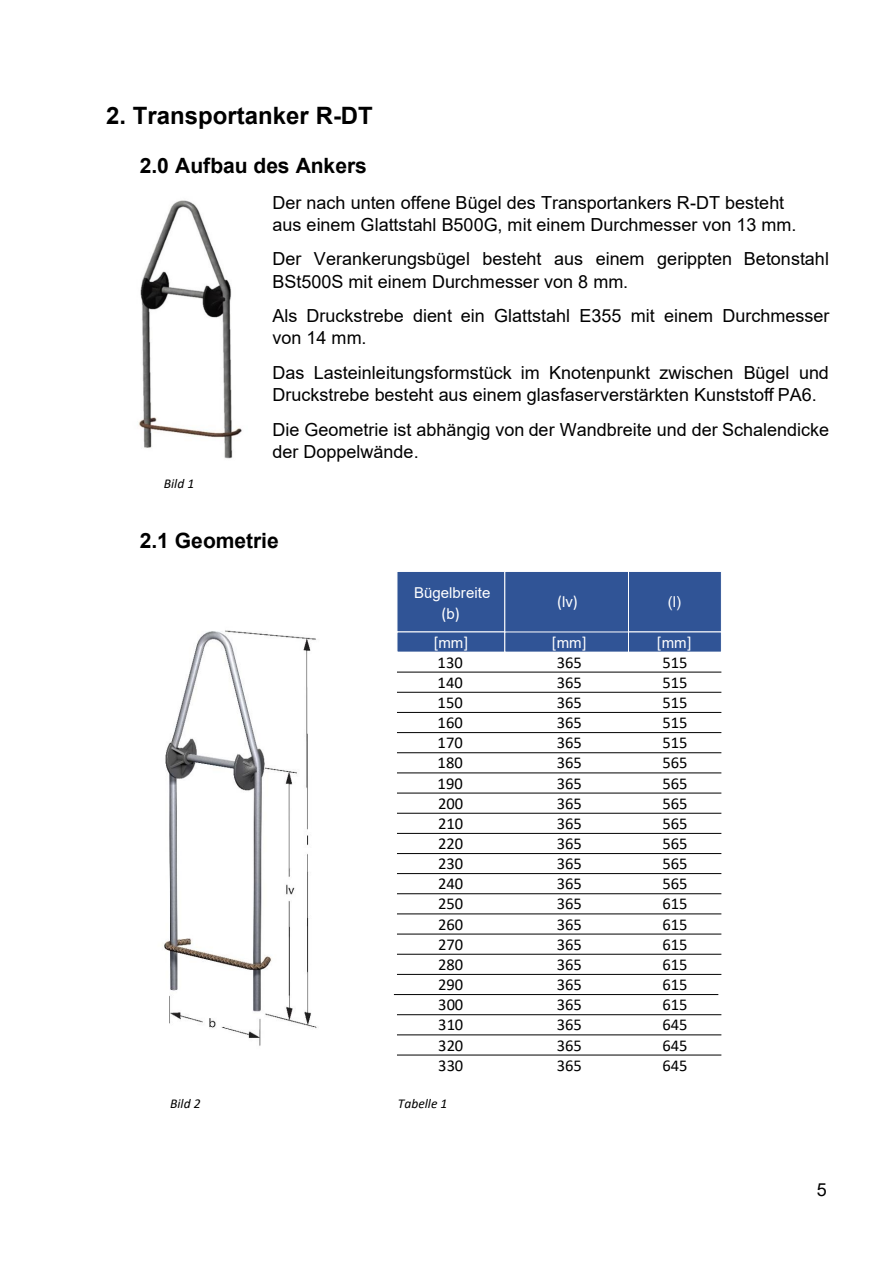
<style>
.page{position:relative;width:893px;height:1263px;background:#fff}
.page>*{position:absolute;margin:0;border:0;box-sizing:border-box;transform-origin:0 0}
.t1{font:700 24px "Arial";color:#000}
.t2{font:700 21px "Arial";color:#000}
.t3{font:18px/22.4px "Arial";color:#000}
.t4{font:16.5px "Calibri";color:#000}
.t5{font:16.5px "Calibri";color:#fff}
.t6{font:15px "Arial";color:#fff}
.t7{font:italic 13.5px "Calibri";color:#000}
.s1{font-family:"Arial";font-size:15px}
</style>
<div class="page">
<div style="left:397px;top:571px;width:108px;height:61px;background:#305496;border:1px solid #fff"></div>
<div style="left:505px;top:571px;width:124px;height:81px;background:#305496;border:1px solid #fff"></div>
<div style="left:628px;top:571px;width:94px;height:61px;background:#305496;border:1px solid #fff"></div>
<div style="left:397px;top:632px;width:108px;height:20px;background:#305496"></div>
<div style="left:505px;top:632px;width:124px;height:20px;background:#305496"></div>
<div style="left:628px;top:632px;width:94px;height:20px;background:#305496"></div>
<img style="left:138px;top:200px;width:104px;height:259px">
<img style="left:164px;top:630px;width:153px;height:416px">
<hr style="left:397px;top:672px;width:324px;height:1px;background:#000">
<hr style="left:397px;top:692px;width:324px;height:1px;background:#000">
<hr style="left:397px;top:712px;width:324px;height:1px;background:#000">
<hr style="left:397px;top:732px;width:324px;height:1px;background:#000">
<hr style="left:397px;top:752px;width:324px;height:1px;background:#000">
<hr style="left:397px;top:773px;width:324px;height:1px;background:#000">
<hr style="left:397px;top:793px;width:324px;height:1px;background:#000">
<hr style="left:397px;top:813px;width:324px;height:1px;background:#000">
<hr style="left:397px;top:833px;width:324px;height:1px;background:#000">
<hr style="left:397px;top:853px;width:324px;height:1px;background:#000">
<hr style="left:397px;top:873px;width:324px;height:1px;background:#000">
<hr style="left:397px;top:893px;width:324px;height:1px;background:#000">
<hr style="left:397px;top:914px;width:324px;height:1px;background:#000">
<hr style="left:397px;top:934px;width:324px;height:1px;background:#000">
<hr style="left:397px;top:954px;width:324px;height:1px;background:#000">
<hr style="left:397px;top:974px;width:324px;height:1px;background:#000">
<hr style="left:394px;top:994px;width:324px;height:1px;background:#000">
<hr style="left:397px;top:1014px;width:324px;height:1px;background:#000">
<hr style="left:397px;top:1035px;width:324px;height:1px;background:#000">
<hr style="left:397px;top:1055px;width:324px;height:1px;background:#000">
<h1 class="t1" style="left:106px;top:106px;width:268px">2. Transportanker R-DT</h1>
<p class="t2" style="left:140px;top:158px;width:229px">2.0 Aufbau des Ankers</p>
<p class="t3" style="left:272px;top:193px;width:526px">Der nach unten offene Bügel des Transportankers R-DT besteht aus einem Glattstahl B500G, mit einem Durchmesser von 13 mm.</p>
<p class="t3" style="left:272px;top:250px;width:558px">Der Verankerungsbügel besteht aus einem gerippten Betonstahl<br>BSt500S mit einem Durchmesser von 8 mm.</p>
<p class="t3" style="left:272px;top:306px;width:559px">Als Druckstrebe dient ein Glattstahl E355 mit einem Durchmesser von 14 mm.</p>
<p class="t3" style="left:272px;top:363px;width:558px">Das Lasteinleitungsformstück im Knotenpunkt zwischen Bügel und<br>Druckstrebe besteht aus einem glasfaserverstärkten Kunststoff PA6.</p>
<p class="t3" style="left:272px;top:420px;width:558px">Die Geometrie ist abhängig von der Wandbreite und der Schalendicke der Doppelwände.</p>
<p class="t7" style="left:164px;top:478px;width:32px">Bild 1</p>
<p class="t2" style="left:140px;top:533px;width:141px">2.1 Geometrie</p>
<p class="t6" style="left:414px;top:587px;width:78px">Bügelbreite</p>
<p class="t5" style="left:442px;top:606px;width:20px">(<span class="s1">b</span>)</p>
<p class="t5" style="left:557px;top:595px;width:22px">(<span class="s1">lv</span>)</p>
<p class="t6" style="left:668px;top:596px;width:15px">(l)</p>
<p class="t5" style="left:433px;top:635px;width:37px">[<span class="s1">mm</span>]</p>
<p class="t5" style="left:552px;top:635px;width:37px">[<span class="s1">mm</span>]</p>
<p class="t5" style="left:657px;top:635px;width:37px">[<span class="s1">mm</span>]</p>
<p class="t4" style="left:438px;top:655px;width:27px">130</p>
<p class="t4" style="left:557px;top:655px;width:27px">365</p>
<p class="t4" style="left:662px;top:655px;width:27px">515</p>
<p class="t4" style="left:438px;top:675px;width:27px">140</p>
<p class="t4" style="left:557px;top:675px;width:27px">365</p>
<p class="t4" style="left:662px;top:675px;width:27px">515</p>
<p class="t4" style="left:438px;top:695px;width:27px">150</p>
<p class="t4" style="left:557px;top:695px;width:27px">365</p>
<p class="t4" style="left:662px;top:695px;width:27px">515</p>
<p class="t4" style="left:438px;top:716px;width:27px">160</p>
<p class="t4" style="left:557px;top:716px;width:27px">365</p>
<p class="t4" style="left:662px;top:716px;width:27px">515</p>
<p class="t4" style="left:438px;top:736px;width:27px">170</p>
<p class="t4" style="left:557px;top:736px;width:27px">365</p>
<p class="t4" style="left:662px;top:736px;width:27px">515</p>
<p class="t4" style="left:438px;top:756px;width:27px">180</p>
<p class="t4" style="left:557px;top:756px;width:27px">365</p>
<p class="t4" style="left:662px;top:756px;width:27px">565</p>
<p class="t4" style="left:438px;top:776px;width:27px">190</p>
<p class="t4" style="left:557px;top:776px;width:27px">365</p>
<p class="t4" style="left:662px;top:776px;width:27px">565</p>
<p class="t4" style="left:438px;top:796px;width:27px">200</p>
<p class="t4" style="left:557px;top:796px;width:27px">365</p>
<p class="t4" style="left:662px;top:796px;width:27px">565</p>
<p class="t4" style="left:438px;top:816px;width:27px">210</p>
<p class="t4" style="left:557px;top:816px;width:27px">365</p>
<p class="t4" style="left:662px;top:816px;width:27px">565</p>
<p class="t4" style="left:438px;top:837px;width:27px">220</p>
<p class="t4" style="left:557px;top:837px;width:27px">365</p>
<p class="t4" style="left:662px;top:837px;width:27px">565</p>
<p class="t4" style="left:438px;top:857px;width:27px">230</p>
<p class="t4" style="left:557px;top:857px;width:27px">365</p>
<p class="t4" style="left:662px;top:857px;width:27px">565</p>
<p class="t4" style="left:438px;top:877px;width:27px">240</p>
<p class="t4" style="left:557px;top:877px;width:27px">365</p>
<p class="t4" style="left:662px;top:877px;width:27px">565</p>
<p class="t4" style="left:438px;top:897px;width:27px">250</p>
<p class="t4" style="left:557px;top:897px;width:27px">365</p>
<p class="t4" style="left:662px;top:897px;width:27px">615</p>
<p class="t4" style="left:438px;top:917px;width:27px">260</p>
<p class="t4" style="left:557px;top:917px;width:27px">365</p>
<p class="t4" style="left:662px;top:917px;width:27px">615</p>
<p class="t4" style="left:438px;top:937px;width:27px">270</p>
<p class="t4" style="left:557px;top:937px;width:27px">365</p>
<p class="t4" style="left:662px;top:937px;width:27px">615</p>
<p class="t4" style="left:438px;top:957px;width:27px">280</p>
<p class="t4" style="left:557px;top:957px;width:27px">365</p>
<p class="t4" style="left:662px;top:957px;width:27px">615</p>
<p class="t4" style="left:438px;top:978px;width:27px">290</p>
<p class="t4" style="left:557px;top:978px;width:27px">365</p>
<p class="t4" style="left:662px;top:978px;width:27px">615</p>
<p class="t4" style="left:438px;top:998px;width:27px">300</p>
<p class="t4" style="left:557px;top:998px;width:27px">365</p>
<p class="t4" style="left:662px;top:998px;width:27px">615</p>
<p class="t4" style="left:438px;top:1018px;width:27px">310</p>
<p class="t4" style="left:557px;top:1018px;width:27px">365</p>
<p class="t4" style="left:662px;top:1018px;width:27px">645</p>
<p class="t4" style="left:438px;top:1038px;width:27px">320</p>
<p class="t4" style="left:557px;top:1038px;width:27px">365</p>
<p class="t4" style="left:662px;top:1038px;width:27px">645</p>
<p class="t4" style="left:438px;top:1058px;width:27px">330</p>
<p class="t4" style="left:557px;top:1058px;width:27px">365</p>
<p class="t4" style="left:662px;top:1058px;width:27px">645</p>
<p class="t7" style="left:170px;top:1098px;width:32px">Bild 2</p>
<p class="t7" style="left:398px;top:1098px;width:51px">Tabelle 1</p>
<p class="t3" style="left:817px;top:1180px;width:12px">5</p>
</div>
